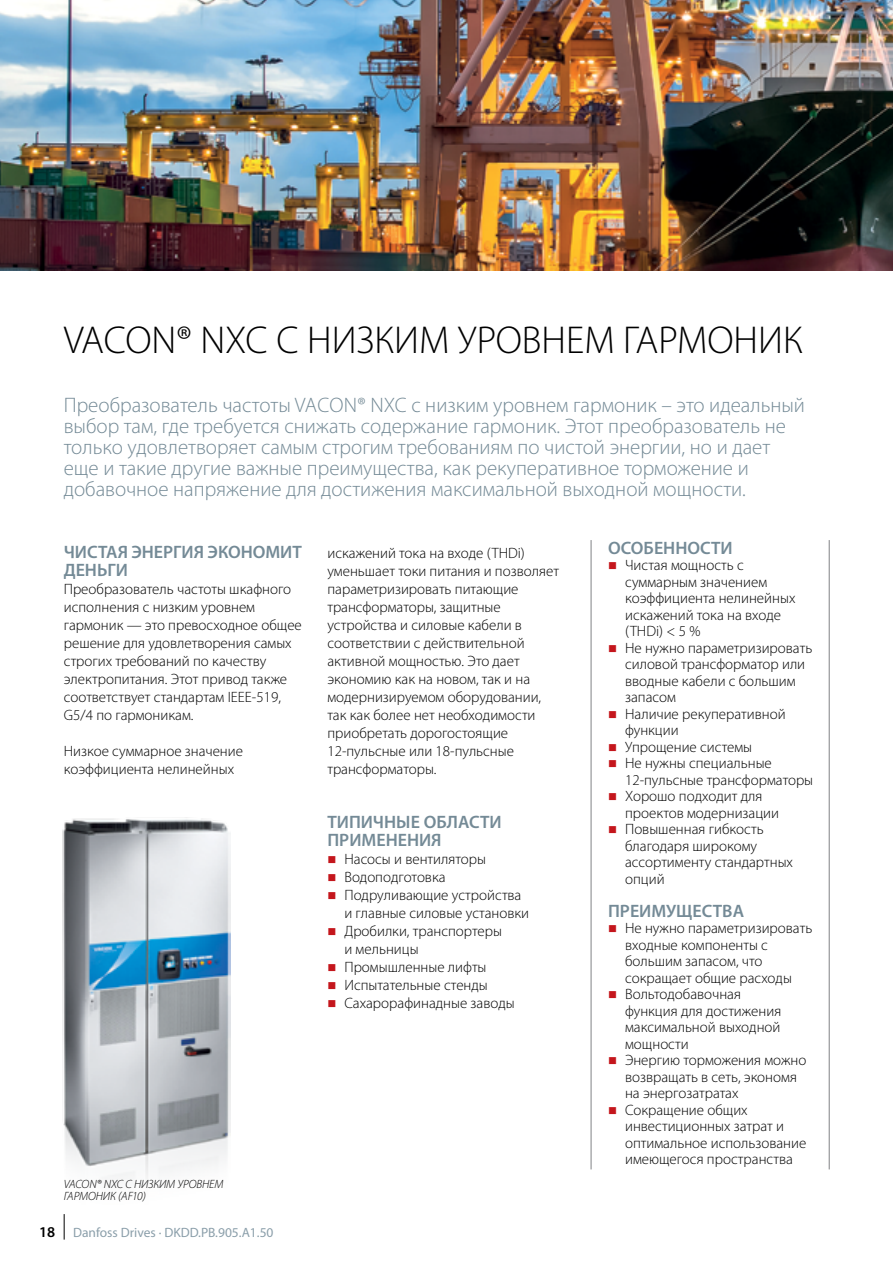
<style>
.page{position:relative;width:893px;height:1263px;background:#fff}
.page>*{position:absolute;margin:0;border:0;box-sizing:border-box;transform-origin:0 0}
.t1{font:300 39px "Myriad Pro";color:#000}
.t2{font:300 21px/21px "Myriad Pro";color:#748a96}
.t3{font:600 18px/18px "Myriad Pro";color:#748a96}
.t4{font:300 15px/16.5px "Myriad Pro";color:#000}
.t5{font:13.5px "Myriad Pro";color:#8b9faa}
.t6{font:italic 300 12px/12px "Myriad Pro";letter-spacing:-.005em;color:#000}
.s1{font-weight:600;font-size:15px;color:#000}
</style>
<div class="page">
<img style="left:62px;top:817px;width:168px;height:362px">
<img style="left:0;top:0;width:893px;height:270px">
<hr style="left:829px;top:540px;width:1px;height:629px;background:#808285">
<hr style="left:591px;top:540px;width:1px;height:629px;background:#808285">
<svg style="left:64px;top:1214px;width:1px;height:25px"></svg>
<h1 class="t1" style="left:64px;top:319px;width:740px">VACON® NXC С НИЗКИМ УРОВНЕМ ГАРМОНИК</h1>
<p class="t2" style="left:64px;top:395px;width:743px">Преобразователь частоты VACON® NXC с низким уровнем гармоник – это идеальный выбор там, где требуется снижать содержание гармоник. Этот преобразователь не только удовлетворяет самым строгим требованиям по чистой энергии, но и дает еще и такие другие важные преимущества, как рекуперативное торможение и добавочное напряжение для достижения максимальной выходной мощности.</p>
<p class="t3" style="left:64px;top:543px;width:240px">ЧИСТАЯ ЭНЕРГИЯ ЭКОНОМИТ<br>ДЕНЬГИ</p>
<p class="t4" style="left:64px;top:580px;width:240px;line-height:18px">Преобразователь частоты шкафного исполнения с низким уровнем гармоник — это превосходное общее решение для удовлетворения самых строгих требований по качеству электропитания. Этот привод также соответствует стандартам IEEE-519,<br>G5/4 по гармоникам.</p>
<p class="t4" style="left:64px;top:742px;width:181px;line-height:18px">Низкое суммарное значение коэффициента нелинейных</p>
<p class="t4" style="left:327px;top:544px;width:233px;line-height:18px">искажений тока на входе (THDi) уменьшает токи питания и позволяет параметризировать питающие трансформаторы, защитные устройства и силовые кабели в соответствии с действительной активной мощностью. Это дает экономию как на новом, так и на модернизируемом оборудовании, так как более нет необходимости приобретать дорогостоящие<br>12-пульсные или 18-пульсные трансформаторы.</p>
<p class="t3" style="left:327px;top:813px;width:176px">ТИПИЧНЫЕ ОБЛАСТИ<br>ПРИМЕНЕНИЯ</p>
<p class="t4" style="left:344px;top:850px;width:186px;line-height:18px">Насосы и вентиляторы<br>Водоподготовка<br>Подруливающие устройства и главные силовые установки<br>Дробилки, транспортеры<br>и мельницы<br>Промышленные лифты<br>Испытательные стенды<br>Сахарорафинадные заводы</p>
<p class="t6" style="left:64px;top:1178px;width:161px">VACON® NXC С НИЗКИМ УРОВНЕМ<br>ГАРМОНИК (AF10)</p>
<p class="t5" style="left:39px;top:1225px;width:236px"><span class="s1">18</span> Danfoss Drives · DKDD.PB.905.A1.50</p>
<p class="t3" style="left:608px;top:539px;width:126px">ОСОБЕННОСТИ</p>
<p class="t4" style="left:625px;top:557px;width:190px">Чистая мощность с суммарным значением коэффициента нелинейных искажений тока на входе (THDi) &lt; 5 %<br>Не нужно параметризировать силовой трансформатор или вводные кабели с большим запасом<br>Наличие рекуперативной функции<br>Упрощение системы<br>Не нужны специальные<br>12-пульсные трансформаторы<br>Хорошо подходит для проектов модернизации<br>Повышенная гибкость благодаря широкому ассортименту стандартных опций</p>
<p class="t3" style="left:608px;top:902px;width:138px">ПРЕИМУЩЕСТВА</p>
<p class="t4" style="left:625px;top:920px;width:189px">Не нужно параметризировать входные компоненты с большим запасом, что сокращает общие расходы<br>Вольтодобавочная<br>функция для достижения максимальной выходной мощности<br>Энергию торможения можно возвращать в сеть, экономя на энергозатратах<br>Сокращение общих инвестиционных затрат и оптимальное использование имеющегося пространства</p>
</div>
